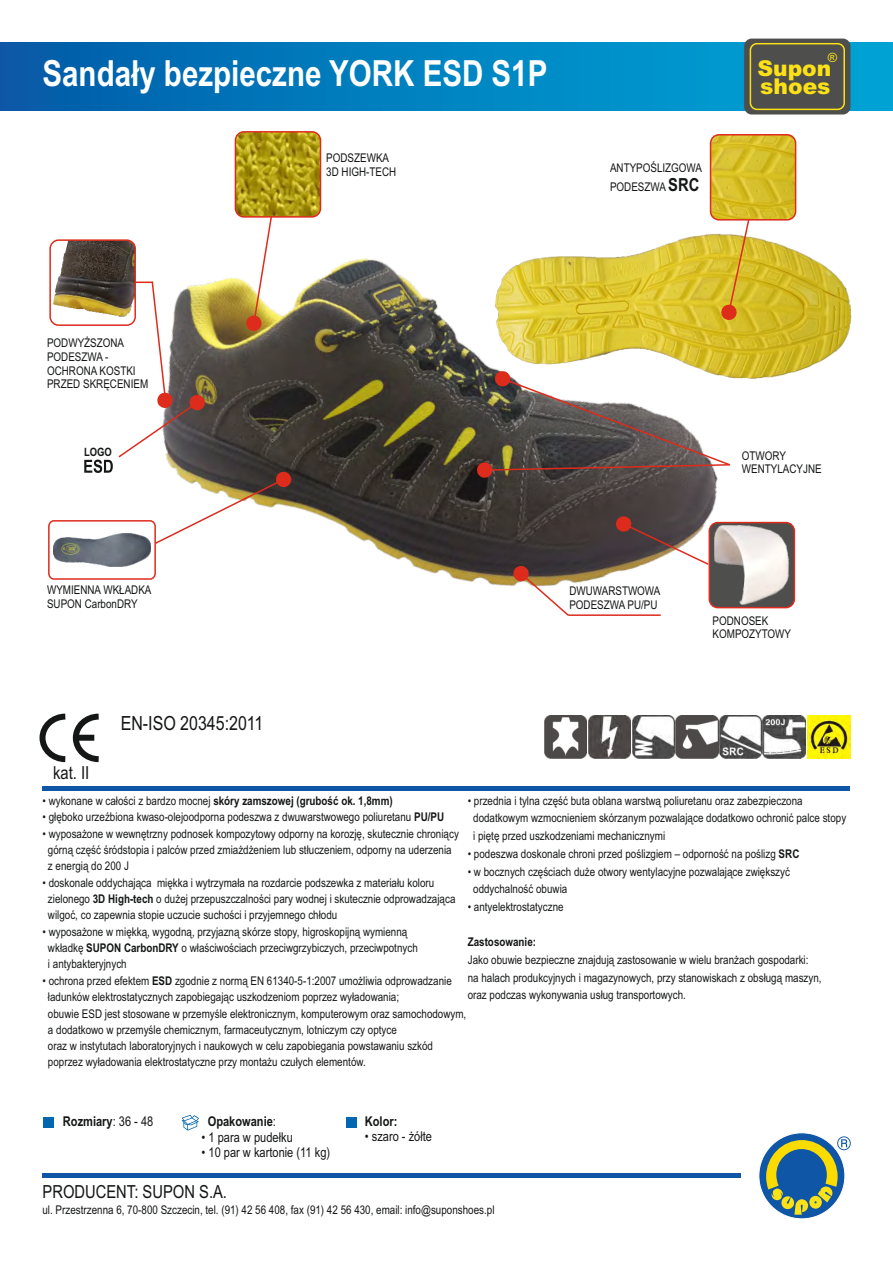
<style>
.page{position:relative;width:893px;height:1263px;background:#fff}
.page>*{position:absolute;margin:0;border:0;box-sizing:border-box;transform-origin:0 0}
.t1{font:700 36px "Arial Narrow";color:#fff}
.t2{font:900 21.75px/18.1px "Arial";color:#fbe116}
.t3{font:19.5px "Arial Narrow";color:#151616}
.t4{font:18px "Arial Narrow";color:#151616}
.t5{font:13.5px "Arial Narrow";color:#151616}
.t6{font:700 13.5px "Arial Narrow";color:#151616}
.t7{font:12.75px "Arial";color:#fbe116}
.t8{font:12px/16.4px "Arial Narrow";color:#151616}
.t9{font:700 12px "Arial Narrow";color:#151616}
.t10{font:700 11.55px "Arial Narrow";color:#151616}
.s1{font-weight:700;font-size:18px}
.s2{font-weight:400}
.s3{font-weight:700}
</style>
<div class="page">
<img style="left:52px;top:242px;width:32px;height:68px">
<img style="left:105px;top:145px;width:653px;height:464px">
<hr style="left:43px;top:1174px;width:698px;height:4px;background:#0f57a6">
<hr style="left:43px;top:787px;width:807px;height:4px;background:#0f57a6">
<svg style="left:758px;top:1132px;width:87px;height:87px"></svg>
<svg style="left:766px;top:1136px;width:85px;height:79px"></svg>
<svg style="left:615px;top:515px;width:95px;height:51px"></svg>
<hr style="left:568px;top:614px;width:93px;height:2px;background:#dd2b1c">
<svg style="left:513px;top:565px;width:57px;height:51px"></svg>
<svg style="left:39px;top:713px;width:60px;height:50px"></svg>
<div style="left:77px;top:735px;width:17px;height:6px;background:#151616"></div>
<svg style="left:0;top:43px;width:893px;height:68px;background:#007ebd"></svg>
<svg style="left:182px;top:1115px;width:17px;height:15px"></svg>
<div style="left:44px;top:1117px;width:10px;height:11px;background:#0067b0"></div>
<div style="left:346px;top:1117px;width:10px;height:11px;background:#0067b0"></div>
<div style="left:744px;top:39px;width:106px;height:75px;background:#4e4e4d;border-radius:8px"></div>
<div style="left:750px;top:43px;width:95px;height:67px;background:#4e4e4d;border:2px solid #fbe116;border-radius:7px"></div>
<div style="left:48px;top:520px;width:108px;height:60px;border:2px solid #dd2b1c;border-radius:5px"></div>
<svg style="left:476px;top:370px;width:256px;height:109px"></svg>
<img style="left:53px;top:537px;width:98px;height:29px">
<div style="left:709px;top:522px;width:86px;height:86px;background:#4e4e4d;border:2px solid #dd2b1c;border-radius:9px"></div>
<img style="left:715px;top:526px;width:74px;height:78px">
<img style="left:544px;top:715px;width:261px;height:43px">
<img style="left:808px;top:715px;width:42px;height:43px">
<svg style="left:84px;top:215px;width:208px;height:330px"></svg>
<img style="left:485px;top:231px;width:367px;height:154px">
<svg style="left:720px;top:221px;width:31px;height:100px;background:#dcb845"></svg>
<img style="left:710px;top:135px;width:86px;height:85px;border-radius:9px">
<div style="left:710px;top:134px;width:86px;height:87px;border:2px solid #dd2b1c;border-radius:9px"></div>
<div style="left:49px;top:239px;width:87px;height:87px;border:2px solid #dd2b1c;border-radius:9px"></div>
<img style="left:235px;top:132px;width:85px;height:85px;border-radius:9px">
<div style="left:235px;top:131px;width:86px;height:87px;border:2px solid #dd2b1c;border-radius:9px"></div>
<p class="t7" style="left:828px;top:53px;width:11px">®</p>
<h1 class="t1" style="left:43px;top:60px;width:506px">Sandały bezpieczne YORK ESD S1P</h1>
<h2 class="t2" style="left:757px;top:61px;width:75px">Supon shoes</h2>
<p class="t8" style="left:47px;top:337px;width:103px;line-height:13.6px">PODWYŻSZONA<br>PODESZWA -<br>OCHRONA KOSTKI<br>PRZED SKRĘCENIEM</p>
<p class="t10" style="left:84px;top:448px;width:29px">LOGO</p>
<p class="t8" style="left:47px;top:584px;width:106px;line-height:13.6px">WYMIENNA WKŁADKA<br>SUPON CarbonDRY</p>
<h3 class="t3" style="left:121px;top:715px;width:144px">EN-ISO 20345:2011</h3>
<p class="t8" style="left:326px;top:152px;width:71px;line-height:13.6px">PODSZEWKA<br>3D HIGH-TECH</p>
<p class="t8" style="left:610px;top:159px;width:94px;line-height:19.4px">ANTYPOŚLIZGOWA<br>PODESZWA <span class="s1">SRC</span></p>
<p class="t8" style="left:569px;top:585px;width:93px;line-height:13.6px">DWUWARSTWOWA<br>PODESZWA PU/PU</p>
<p class="t8" style="left:742px;top:450px;width:81px;line-height:13.6px">OTWORY<br>WENTYLACYJNE</p>
<p class="t8" style="left:713px;top:615px;width:80px;line-height:13.6px">PODNOSEK<br>KOMPOZYTOWY</p>
<h3 class="t4" style="left:53px;top:765px;width:38px">kat. II</h3>
<p class="t9" style="left:43px;top:796px;width:352px"><span class="s2">• wykonane w całości z bardzo mocnej</span> skóry zamszowej (grubość ok. 1,8mm)</p>
<p class="t8" style="left:43px;top:810px;width:403px">• głęboko urzeźbiona kwaso-olejoodporna podeszwa z dwuwarstwowego poliuretanu <span class="s3">PU/PU</span></p>
<p class="t8" style="left:48px;top:826px;width:412px;text-indent:-5px">• wyposażone w wewnętrzny podnosek kompozytowy odporny na korozję, skutecznie chroniący górną część śródstopia i palców przed zmiażdżeniem lub stłuczeniem, odporny na uderzenia z energią do 200 J</p>
<p class="t8" style="left:48px;top:875px;width:409px;text-indent:-5px">• doskonale oddychająca miękka i wytrzymała na rozdarcie podszewka z materiału koloru zielonego <span class="s3">3D High-tech</span> o dużej przepuszczalności pary wodnej i skutecznie odprowadzająca wilgoć, co zapewnia stopie uczucie suchości i przyjemnego chłodu</p>
<p class="t8" style="left:48px;top:924px;width:371px;text-indent:-5px">• wyposażone w miękką, wygodną, przyjazną skórze stopy, higroskopijną wymienną wkładkę <span class="s3">SUPON CarbonDRY</span> o właściwościach przeciwgrzybiczych, przeciwpotnych i antybakteryjnych</p>
<p class="t8" style="left:48px;top:974px;width:420px;text-indent:-5px">• ochrona przed efektem <span class="s3">ESD</span> zgodnie z normą EN 61340-5-1:2007 umożliwia odprowadzanie ładunków elektrostatycznych zapobiegając uszkodzeniom poprzez wyładowania;<br>obuwie ESD jest stosowane w przemyśle elektronicznym, komputerowym oraz samochodowym, a dodatkowo w przemyśle chemicznym, farmaceutycznym, lotniczym czy optyce<br>oraz w instytutach laboratoryjnych i naukowych w celu zapobiegania powstawaniu szkód poprzez wyładowania elektrostatyczne przy montażu czułych elementów.</p>
<p class="t8" style="left:473px;top:793px;width:374px;line-height:17.7px;text-indent:-5px">• przednia i tylna część buta oblana warstwą poliuretanu oraz zabezpieczona dodatkowym wzmocnieniem skórzanym pozwalające dodatkowo ochronić palce stopy i piętę przed uszkodzeniami mechanicznymi</p>
<p class="t8" style="left:468px;top:847px;width:333px">• podeszwa doskonale chroni przed poślizgiem – odporność na poślizg <span class="s3">SRC</span></p>
<p class="t8" style="left:473px;top:864px;width:318px;line-height:17.7px;text-indent:-5px">• w bocznych częściach duże otwory wentylacyjne pozwalające zwiększyć oddychalność obuwia</p>
<p class="t8" style="left:468px;top:900px;width:97px">• antyelektrostatyczne</p>
<p class="t9" style="left:468px;top:938px;width:70px">Zastosowanie:</p>
<p class="t8" style="left:468px;top:952px;width:355px;line-height:17.7px">Jako obuwie bezpieczne znajdują zastosowanie w wielu branżach gospodarki: na halach produkcyjnych i magazynowych, przy stanowiskach z obsługą maszyn, oraz podczas wykonywania usług transportowych.</p>
<p class="t6" style="left:63px;top:1116px;width:92px">Rozmiary<span class="s2">: 36 - 48</span></p>
<p class="t6" style="left:365px;top:1116px;width:34px">Kolor:</p>
<p class="t5" style="left:365px;top:1131px;width:69px">• szaro - żółte</p>
<p class="t6" style="left:208px;top:1116px;width:70px">Opakowanie<span class="s2">:</span></p>
<p class="t5" style="left:202px;top:1132px;width:93px">• 1 para w pudełku</p>
<p class="t5" style="left:202px;top:1147px;width:130px">• 10 par w kartonie (11 kg)</p>
<h3 class="t4" style="left:43px;top:1185px;width:186px">PRODUCENT: SUPON S.A.</h3>
<p class="t8" style="left:43px;top:1202px;width:453px">ul. Przestrzenna 6, 70-800 Szczecin, tel. (91) 42 56 408, fax (91) 42 56 430, email: info@suponshoes.pl</p>
</div>
